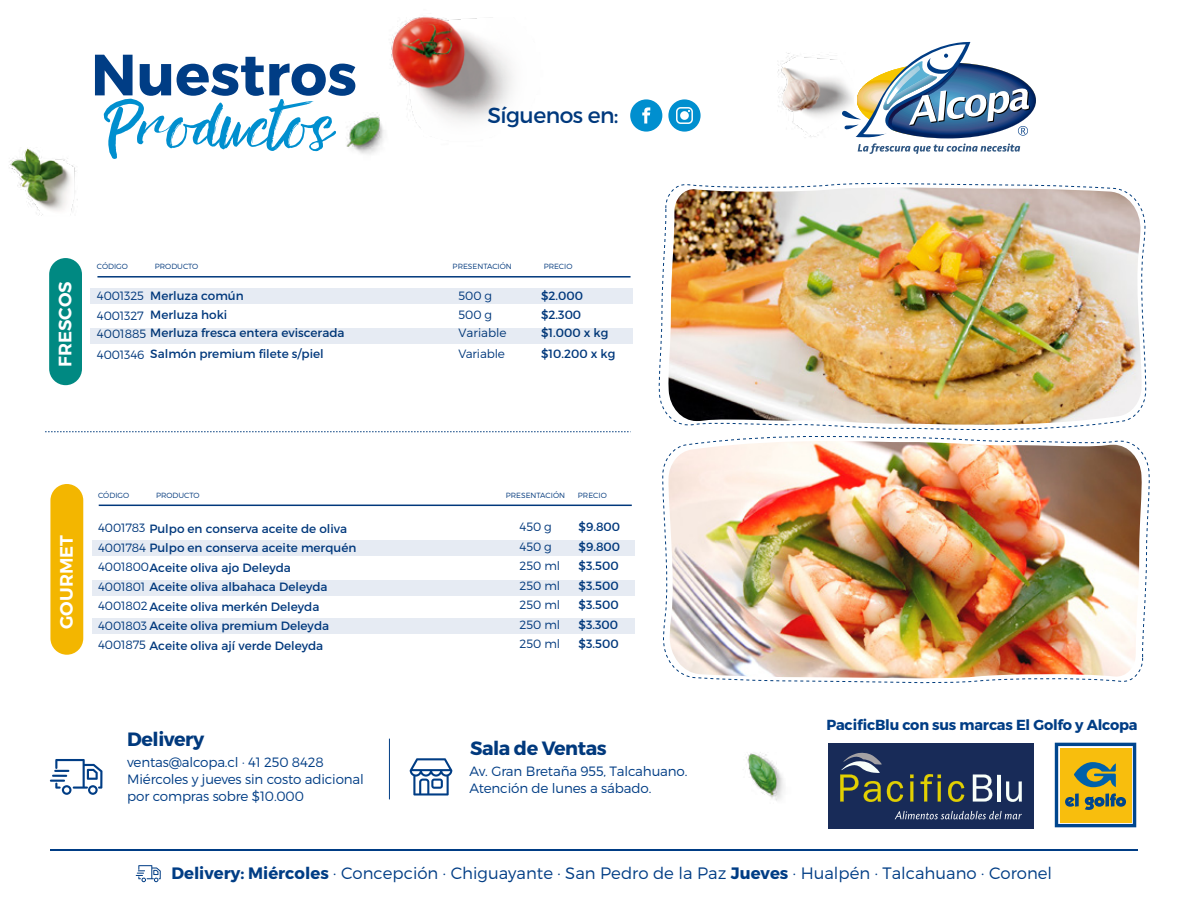
<style>
.page{position:relative;width:1188px;height:918px;background:#fff}
.page>*{position:absolute;margin:0;border:0;box-sizing:border-box;transform-origin:0 0}
.t1{font:700 58.2px "Montserrat";color:#003d85}
.t2{font:55.95px "Rebel";color:#008fcf}
.t3{font:21.9px "Montserrat";letter-spacing:-.025em;color:#00397d}
.t4{font:700 19.2px "Montserrat";letter-spacing:-.025em;color:#00397d}
.t5{font:600 18px "Montserrat";color:#fff}
.t6{font:300 16.5px "Montserrat";color:#003d85}
.t7{font:700 14.55px "Montserrat";letter-spacing:-.01em;color:#003d85}
.t8{font:300 13.5px/17.2px "Montserrat";letter-spacing:-.01em;color:#003d85}
.t9{font:12px/19.5px "Montserrat";color:#00387c}
.t10{font:12px/21px "Montserrat";color:#003676}
.t11{font:300 12px/19.5px "Montserrat";letter-spacing:-.01em;color:#00387c}
.t12{font:300 12px "Montserrat";color:#003676}
.t13{font:300 7.5px "Montserrat";color:#00387c}
.s1{font-weight:300}
.s2{color:#00387c}
.s3{font-weight:700}
</style>
<div class="page">
<img style="left:9px;top:16px;width:1138px;height:867px">
<svg style="left:658px;top:181px;width:488px;height:254px"></svg>
<img style="left:668px;top:187px;width:474px;height:239px">
<svg style="left:662px;top:431px;width:488px;height:254px"></svg>
<img style="left:668px;top:441px;width:474px;height:239px">
<hr style="left:50px;top:849px;width:1088px;height:2px;background:#003d85">
<svg style="left:630px;top:99px;width:32px;height:33px"></svg>
<svg style="left:668px;top:99px;width:33px;height:33px"></svg>
<svg style="left:136px;top:865px;width:25px;height:17px"></svg>
<svg style="left:1053px;top:741px;width:85px;height:88px;background:#b2a654"></svg>
<div style="left:828px;top:743px;width:206px;height:86px;background:#182b58"></div>
<hr style="left:910px;top:781px;width:3px;height:21px;background:#e2d002">
<svg style="left:910px;top:775px;width:4px;height:3px"></svg>
<svg style="left:921px;top:774px;width:20px;height:28px"></svg>
<svg style="left:948px;top:781px;width:16px;height:21px"></svg>
<svg style="left:973px;top:775px;width:19px;height:27px"></svg>
<hr style="left:997px;top:775px;width:3px;height:27px;background:#f8fffa">
<svg style="left:1006px;top:781px;width:16px;height:21px"></svg>
<svg style="left:840px;top:752px;width:63px;height:50px"></svg>
<svg style="left:895px;top:811px;width:127px;height:8px"></svg>
<svg style="left:50px;top:759px;width:52px;height:36px"></svg>
<hr style="left:389px;top:739px;width:1px;height:60px;background:#003d85">
<svg style="left:410px;top:758px;width:42px;height:38px"></svg>
<svg style="left:839px;top:38px;width:200px;height:116px"></svg>
<div style="left:90px;top:289px;width:543px;height:15px;background:#e6ebf3"></div>
<div style="left:90px;top:328px;width:543px;height:15px;background:#e6ebf3"></div>
<hr style="left:97px;top:276px;width:534px;height:2px;background:#00387c">
<svg style="left:45px;top:431px;width:586px;height:1px"></svg>
<div style="left:92px;top:541px;width:542px;height:15px;background:#e6ebf3"></div>
<div style="left:92px;top:580px;width:542px;height:15px;background:#e6ebf3"></div>
<div style="left:92px;top:618px;width:542px;height:16px;background:#e6ebf3"></div>
<div style="left:49px;top:258px;width:33px;height:127px;background:#008982;border-radius:16px"></div>
<div style="left:50px;top:484px;width:33px;height:171px;background:#f3b600;border-radius:16px"></div>
<hr style="left:99px;top:505px;width:533px;height:1px;background:#00387c">
<h1 class="t1" style="left:91px;top:39px;width:268px">Nuestros</h1>
<h2 class="t2" style="left:109px;top:85px;width:226px">Productos</h2>
<h3 class="t3" style="left:487px;top:101px;width:133px">Síguenos en:</h3>
<h3 class="t5" style="left:54px;top:367px;width:87px;rotate:-90deg">FRESCOS</h3>
<p class="t13" style="left:97px;top:262px;width:33px">CÓDIGO</p>
<p class="t13" style="left:155px;top:262px;width:45px">PRODUCTO</p>
<p class="t13" style="left:453px;top:262px;width:61px">PRESENTACIÓN</p>
<p class="t13" style="left:544px;top:262px;width:30px">PRECIO</p>
<p class="t9" style="left:150px;top:286px;width:95px">Merluza común<br>Merluza hoki</p>
<p class="t10" style="left:150px;top:322px;width:196px;text-indent:-53px"><span class="s1">4001885</span> Merluza fresca entera eviscerada<br><span class="s2">Salmón premium filete s/piel</span></p>
<p class="t9" style="left:541px;top:286px;width:43px">$2.000 $2.300</p>
<p class="t10" style="left:541px;top:322px;width:69px">$1.000 x kg</p>
<p class="t9" style="left:541px;top:344px;width:76px">$10.200 x kg</p>
<p class="t11" style="left:459px;top:286px;width:35px">500 g<br>500 g</p>
<p class="t12" style="left:459px;top:326px;width:49px">Variable</p>
<p class="t11" style="left:459px;top:344px;width:48px">Variable</p>
<p class="t11" style="left:97px;top:286px;width:49px">4001325<br>4001327</p>
<p class="t11" style="left:97px;top:345px;width:49px">4001346</p>
<h3 class="t5" style="left:55px;top:629px;width:95px;rotate:-90deg">GOURMET</h3>
<p class="t13" style="left:98px;top:490px;width:33px">CÓDIGO</p>
<p class="t13" style="left:156px;top:490px;width:45px">PRODUCTO</p>
<p class="t13" style="left:506px;top:490px;width:61px">PRESENTACIÓN</p>
<p class="t13" style="left:578px;top:490px;width:30px">PRECIO</p>
<p class="t9" style="left:98px;top:519px;width:251px"><span class="s1">4001783</span> Pulpo en conserva aceite de oliva</p>
<p class="t11" style="left:520px;top:517px;width:34px">450 g</p>
<p class="t9" style="left:579px;top:517px;width:43px">$9.800</p>
<p class="t9" style="left:98px;top:538px;width:260px"><span class="s1">4001784</span> Pulpo en conserva aceite merquén<br><span class="s1">4001800</span>Aceite oliva ajo Deleyda</p>
<p class="t11" style="left:520px;top:537px;width:42px">450 g<br>250 ml</p>
<p class="t9" style="left:579px;top:537px;width:43px">$9.800 $3.500</p>
<p class="t9" style="left:98px;top:577px;width:231px"><span class="s1">4001801</span> Aceite oliva albahaca Deleyda</p>
<p class="t11" style="left:520px;top:576px;width:42px">250 ml</p>
<p class="t9" style="left:579px;top:576px;width:42px">$3.500</p>
<p class="t9" style="left:98px;top:597px;width:233px"><span class="s1">4001802</span>Aceite oliva merkén Deleyda<br><span class="s1">4001803</span> Aceite oliva premium Deleyda<br><span class="s1">4001875</span> Aceite oliva ají verde Deleyda</p>
<p class="t11" style="left:520px;top:595px;width:42px;text-align:justify">250 ml 250 ml 250 ml</p>
<p class="t9" style="left:579px;top:595px;width:42px;text-align:justify">$3.500 $3.300 $3.500</p>
<h3 class="t4" style="left:127px;top:727px;width:79px">Delivery</h3>
<p class="t8" style="left:127px;top:753px;width:238px">ventas@alcopa.cl · 41 250 8428<br>Miércoles y jueves sin costo adicional por compras sobre $10.000</p>
<h3 class="t4" style="left:470px;top:736px;width:138px">Sala de Ventas</h3>
<p class="t8" style="left:470px;top:762px;width:219px">Av. Gran Bretaña 955, Talcahuano.<br>Atención de lunes a sábado.</p>
<p class="t7" style="left:826px;top:716px;width:313px">PacificBlu con sus marcas El Golfo y Alcopa</p>
<h3 class="t6" style="left:171px;top:863px;width:882px"><span class="s3">Delivery: Miércoles</span> · Concepción · Chiguayante · San Pedro de la Paz <span class="s3">Jueves</span> · Hualpén · Talcahuano · Coronel</h3>
</div>
